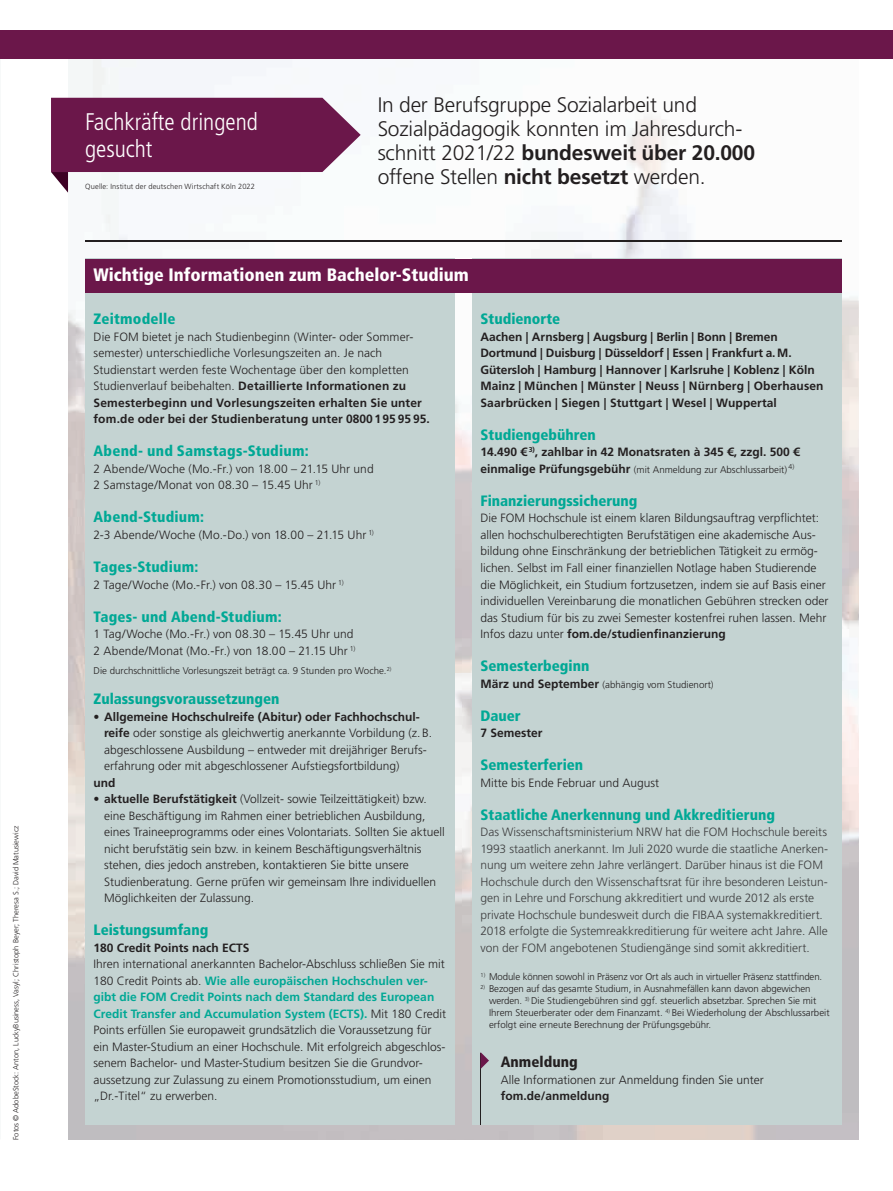
<style>
.page{position:relative;width:893px;height:1191px;background:#fff}
.page>*{position:absolute;margin:0;border:0;box-sizing:border-box;transform-origin:0 0}
.t1{font:300 condensed 24px/27px "Frutiger LT Pro";color:#fff}
.t2{font:300 21px/24px "Frutiger LT Pro";letter-spacing:-.01em;color:#231f20}
.t3{font:900 condensed 18px "Frutiger LT Pro";color:#fff}
.t4{font:900 condensed 15px "Frutiger LT Pro";color:#00a895}
.t5{font:900 condensed 15px "Frutiger LT Pro";color:#231f20}
.t6{font:300 12px/16.5px "Frutiger LT Pro";color:#231f20}
.t7{font:300 12px/16.5px "Frutiger LT Pro";letter-spacing:-.005em;color:#3e3e3f}
.t8{font:700 12px/16.5px "Frutiger LT Pro";color:#231f20}
.t9{font:300 9.75px/12px "Frutiger LT Pro";color:#231f20}
.t10{font:300 7.5px "Frutiger LT Pro";color:#231f20}
.s1{font-weight:700}
.s2{font-weight:700;color:#00a895}
.s3{font-weight:700;font-size:12px}
</style>
<div class="page">
<img style="left:68px;top:59px;width:791px;height:1081px">
<div style="left:472px;top:258px;width:370px;height:867px;background:#c4d3d2"></div>
<hr style="left:85px;top:240px;width:757px;height:2px;background:#231f20">
<div style="left:85px;top:258px;width:370px;height:867px;background:#c4d3d2"></div>
<hr style="left:480px;top:1053px;width:1px;height:72px;background:#231f20">
<svg style="left:480px;top:1052px;width:9px;height:17px"></svg>
<svg style="left:51px;top:98px;width:310px;height:95px"></svg>
<div style="left:0;top:30px;width:893px;height:29px;background:#6b174a"></div>
<div style="left:85px;top:260px;width:757px;height:33px;background:#6b174a"></div>
<p class="t10" style="left:11px;top:1140px;width:316px;rotate:-90deg">Fotos © AdobeStock: Anton, LuckyBusiness, Vasyl; Christoph Beyer; Theresa S.; David Matusiewicz</p>
<h1 class="t1" style="left:85px;top:109px;width:174px">Fachkräfte dringend gesucht</h1>
<p class="t10" style="left:85px;top:181px;width:171px">Quelle: Institut der deutschen Wirtschaft Köln 2022</p>
<h2 class="t2" style="left:378px;top:93px;width:379px">In der Berufsgruppe Sozialarbeit und Sozialpädagogik konnten im Jahresdurch&shy;schnitt 2021/22 <span class="s1">bundesweit über 20.000 </span>offene Stellen <span class="s1">nicht besetzt</span> werden.</h2>
<h3 class="t3" style="left:94px;top:264px;width:377px">Wichtige Informationen zum Bachelor-Studium</h3>
<p class="t4" style="left:94px;top:310px;width:83px">Zeitmodelle</p>
<p class="t6" style="left:94px;top:328px;width:338px">Die FOM bietet je nach Studienbeginn (Winter- oder Sommer&shy;semester) unterschiedliche Vorlesungszeiten an. Je nach Studienstart werden feste Wochentage über den kompletten Studienverlauf beibehalten. <span class="s1">Detaillierte Informationen zu Semesterbeginn und Vorlesungszeiten erhalten Sie unter fom.de oder bei der Studienberatung unter 0800 1 95 95 95.</span></p>
<p class="t4" style="left:94px;top:442px;width:217px">Abend- und Samstags-Studium:</p>
<p class="t6" style="left:94px;top:460px;width:282px">2 Abende/Woche (Mo.-Fr.) von 18.00 – 21.15 Uhr und<br>2 Samstage/Monat von 08.30 – 15.45 Uhr <sup>1)</sup></p>
<p class="t4" style="left:94px;top:508px;width:112px">Abend-Studium:</p>
<p class="t6" style="left:94px;top:526px;width:282px">2-3 Abende/Woche (Mo.-Do.) von 18.00 – 21.15 Uhr <sup>1)</sup></p>
<p class="t4" style="left:94px;top:558px;width:106px">Tages-Studium:</p>
<p class="t6" style="left:94px;top:576px;width:252px">2 Tage/Woche (Mo.-Fr.) von 08.30 – 15.45 Uhr <sup>1)</sup></p>
<p class="t4" style="left:94px;top:607px;width:190px">Tages- und Abend-Studium:</p>
<p class="t6" style="left:94px;top:625px;width:263px">1 Tag/Woche (Mo.-Fr.) von 08.30 – 15.45 Uhr und<br>2 Abende/Monat (Mo.-Fr.) von 18.00 – 21.15 Uhr <sup>1)</sup></p>
<p class="t9" style="left:94px;top:664px;width:299px">Die durchschnittliche Vorlesungszeit beträgt ca. 9 Stunden pro Woche.<sup>2)</sup></p>
<p class="t4" style="left:94px;top:690px;width:187px">Zulassungsvoraussetzungen</p>
<p class="t6" style="left:104px;top:708px;width:329px;text-indent:-11px"><span class="s1">• Allgemeine Hochschulreife (Abitur) oder Fachhochschul&shy;reife</span> oder sonstige als gleichwertig anerkannte Vorbildung (z. B. abgeschlossene Ausbildung – entweder mit dreijähriger Berufs&shy;erfahrung oder mit abgeschlossener Aufstiegsfortbildung)</p>
<p class="t8" style="left:94px;top:774px;width:23px">und</p>
<p class="t6" style="left:104px;top:790px;width:342px;text-indent:-11px"><span class="s1">• aktuelle Berufstätigkeit</span> (Vollzeit- sowie Teilzeittätigkeit) bzw. eine Beschäftigung im Rahmen einer betrieblichen Ausbildung, eines Traineeprogramms oder eines Volontariats. Sollten Sie aktuell nicht berufstätig sein bzw. in keinem Beschäftigungsverhältnis stehen, dies jedoch anstreben, kontaktieren Sie bitte unsere Studienberatung. Gerne prüfen wir gemeinsam Ihre individuellen Möglichkeiten der Zulassung.</p>
<p class="t4" style="left:94px;top:921px;width:116px">Leistungsumfang</p>
<p class="t8" style="left:94px;top:939px;width:157px">180 Credit Points nach ECTS</p>
<p class="t6" style="left:94px;top:955px;width:354px">Ihren international anerkannten Bachelor-Abschluss schließen Sie mit 180 Credit Points ab. <span class="s2">Wie alle europäischen Hochschulen ver&shy;gibt die FOM Credit Points nach dem Standard des European Credit Transfer and Accumulation System (ECTS).</span> Mit 180 Credit Points erfüllen Sie europaweit grundsätzlich die Voraussetzung für ein Master-Studium an einer Hochschule. Mit erfolgreich abgeschlos&shy;senem Bachelor- und Master-Studium besitzen Sie die Grundvor&shy;aussetzung zur Zulassung zu einem Promotionsstudium, um einen „Dr.-Titel“ zu erwerben.</p>
<p class="t4" style="left:480px;top:310px;width:81px">Studienorte</p>
<p class="t8" style="left:480px;top:328px;width:345px">Aachen | Arnsberg | Augsburg | Berlin | Bonn | Bremen Dortmund | Duisburg | Düsseldorf | Essen | Frankfurt a. M.<br>Gütersloh | Hamburg | Hannover | Karlsruhe | Koblenz | Köln Mainz | München | Münster | Neuss | Nürnberg | Oberhausen Saarbrücken | Siegen | Stuttgart | Wesel | Wuppertal</p>
<p class="t4" style="left:480px;top:426px;width:117px">Studiengebühren</p>
<p class="t8" style="left:480px;top:444px;width:321px">14.490 € <sup>3)</sup>, zahlbar in 42 Monatsraten à 345 €, zzgl. 500 €</p>
<p class="t9" style="left:480px;top:463px;width:315px"><span class="s3">einmalige Prüfungsgebühr</span> (mit Anmeldung zur Abschlussarbeit) <sup>4)</sup></p>
<p class="t4" style="left:480px;top:492px;width:158px">Finanzierungssicherung</p>
<p class="t6" style="left:480px;top:510px;width:350px">Die FOM Hochschule ist einem klaren Bildungsauftrag verpflichtet: allen hochschulberechtigten Berufstätigen eine akademische Aus&shy;bildung ohne Einschränkung der betrieblichen Tätigkeit zu ermög&shy;lichen. Selbst im Fall einer finanziellen Notlage haben Studierende die Möglichkeit, ein Studium fortzusetzen, indem sie auf Basis einer individuellen Vereinbarung die monatlichen Gebühren strecken oder das Studium für bis zu zwei Semester kostenfrei ruhen lassen. Mehr Infos dazu unter <span class="s1">fom.de/studienfinanzierung</span></p>
<p class="t4" style="left:480px;top:657px;width:110px">Semesterbeginn</p>
<p class="t9" style="left:480px;top:678px;width:235px"><span class="s3">März und September</span> (abhängig vom Studienort)</p>
<p class="t4" style="left:480px;top:706px;width:42px">Dauer</p>
<p class="t8" style="left:480px;top:724px;width:64px">7 Semester</p>
<p class="t4" style="left:480px;top:756px;width:104px">Semesterferien</p>
<p class="t6" style="left:480px;top:774px;width:180px">Mitte bis Ende Februar und August</p>
<p class="t4" style="left:480px;top:805px;width:296px">Staatliche Anerkennung und Akkreditierung</p>
<p class="t7" style="left:480px;top:823px;width:349px">Das Wissenschaftsministerium NRW hat die FOM Hochschule bereits 1993 staatlich anerkannt. Im Juli 2020 wurde die staatliche Anerken&shy;nung um weitere zehn Jahre verlängert. Darüber hinaus ist die FOM Hochschule durch den Wissenschaftsrat für ihre besonderen Leistun&shy;gen in Lehre und Forschung akkreditiert und wurde 2012 als erste private Hochschule bundesweit durch die FIBAA systemakkreditiert.<br>2018 erfolgte die Systemreakkreditierung für weitere acht Jahre. Alle von der FOM angebotenen Studiengänge sind somit akkreditiert.</p>
<p class="t9" style="left:480px;top:970px;width:343px"><sup>1)</sup> Module können sowohl in Präsenz vor Ort als auch in virtueller Präsenz stattfinden.</p>
<p class="t9" style="left:489px;top:982px;width:342px;text-indent:-9px"><sup>2)</sup> Bezogen auf das gesamte Studium, in Ausnahmefällen kann davon abgewichen werden. <sup>3)</sup> Die Studiengebühren sind ggf. steuerlich absetzbar. Sprechen Sie mit Ihrem Steuerberater oder dem Finanzamt. <sup>4)</sup> Bei Wiederholung der Abschlussarbeit erfolgt eine erneute Berechnung der Prüfungsgebühr.</p>
<p class="t5" style="left:501px;top:1053px;width:78px">Anmeldung</p>
<p class="t6" style="left:501px;top:1071px;width:264px">Alle Informationen zur Anmeldung finden Sie unter</p>
<p class="t8" style="left:501px;top:1087px;width:110px">fom.de/anmeldung</p>
</div>
